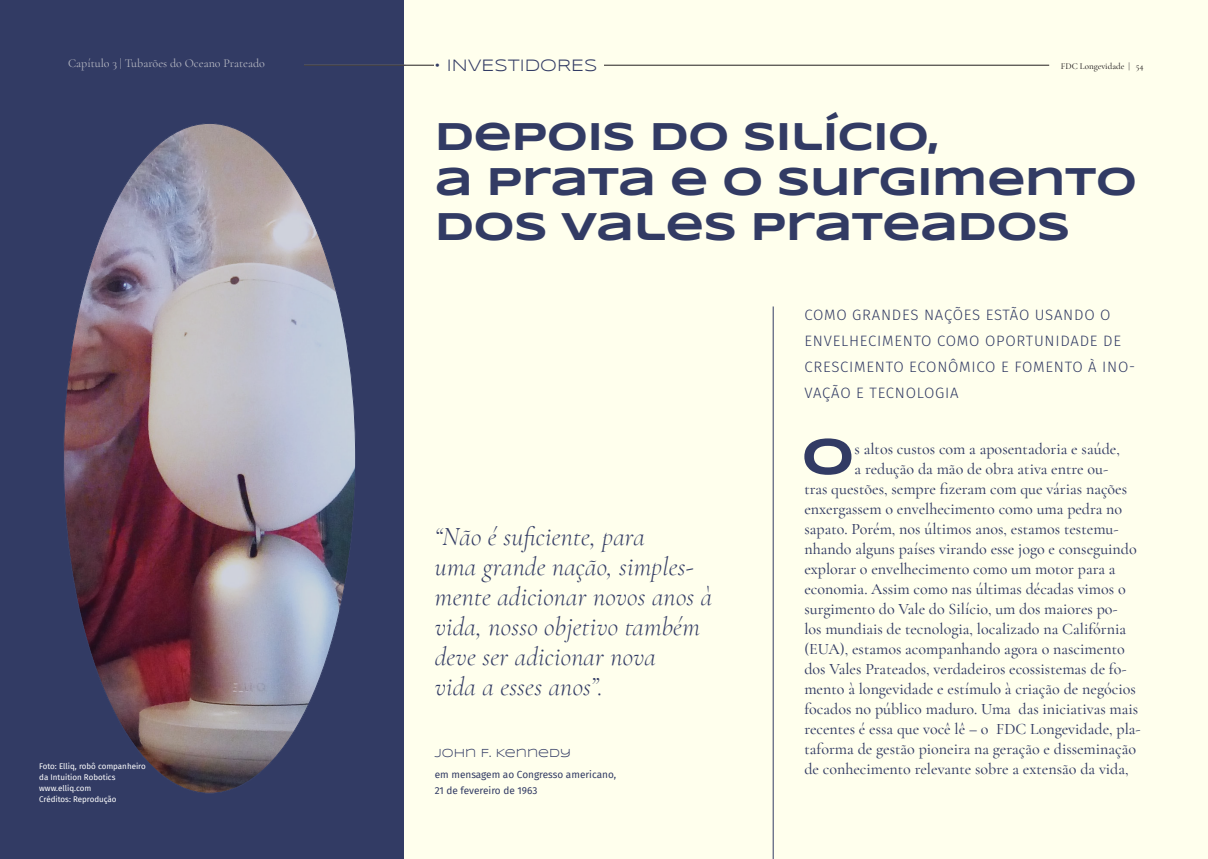
<style>
.page{position:relative;width:1208px;height:859px;background:#ffffed}
.page>*{position:absolute;margin:0;border:0;box-sizing:border-box;transform-origin:0 0}
.Paragrafo_inicial{font:700 51.5px "Syncopate";color:#323b64}
.t1{font:700 40px/45px "Syncopate";letter-spacing:-.02em;color:#323b64}
.t2{font:italic 300 26px/30px "Cormorant Garamond";letter-spacing:.01em;color:#323b64}
.t3{font:17px "Syncopate";color:#323b64}
.Paragrafo_inicial-2{font:500 16px "Cormorant Garamond";color:#323b64}
.t4{font:300 15px/26px "Fira Sans";letter-spacing:.05em;color:#323b64}
.t5{font:12px "Cormorant Garamond";color:#b8bac4}
.t6{font:12px "Syncopate";color:#323b64}
.t7{font:10px/16px "Fira Sans";color:#323b64}
.t8{font:500 9px "Cormorant Garamond";color:#231f20}
.t9{font:8px "Fira Sans";color:#fff}
</style>
<div class="page">
<div style="left:0;top:0;width:403px;height:859px;background:#323b64"></div>
<img style="left:65px;top:125px;width:290px;height:666px">
<hr style="left:773px;top:306px;width:1px;height:553px;background:#323b64">
<hr style="left:120px;top:65px;width:929px;height:1px;background:#231f20">
<div style="left:434px;top:58px;width:170px;height:16px;background:#ffffed"></div>
<div style="left:68px;top:56px;width:235px;height:22px;background:#323b64"></div>
<p class="t5" style="left:68px;top:56px;width:198px">Capítulo 3 | Tubarões do Oceano Prateado</p>
<p class="t3" style="left:434px;top:56px;width:164px">• INVESTIDORES</p>
<p class="t8" style="left:1060px;top:60px;width:84px">FDC Longevidade | 54</p>
<p class="t1" style="left:435px;top:113px;width:505px">DEPOIS DO SILÍCIO,</p>
<p class="t1" style="left:435px;top:158px;width:704px">A PRATA E O SURGIMENTO<br>DOS VALES PRATEADOS</p>
<p class="t9" style="left:39px;top:760px;width:108px">Foto: Elliq, robô companheiro</p>
<p class="t9" style="left:39px;top:771px;width:78px">da Intuition Robotics</p>
<p class="t9" style="left:39px;top:782px;width:54px">www.elliq.com</p>
<p class="t9" style="left:39px;top:793px;width:79px">Créditos: Reprodução</p>
<p class="t2" style="left:435px;top:522px;width:211px">“Não é suficiente, para</p>
<p class="t2" style="left:435px;top:552px;width:279px">uma grande nação, simples&shy;mente adicionar novos anos à vida, nosso objetivo também deve ser adicionar nova</p>
<p class="t2" style="left:435px;top:672px;width:170px">vida a esses anos”.</p>
<p class="t6" style="left:435px;top:746px;width:138px">JOHN F. KENNEDY</p>
<p class="t7" style="left:435px;top:766px;width:183px">em mensagem ao Congresso americano,<br>21 de fevereiro de 1963</p>
<p class="t4" style="left:804px;top:302px;width:332px">COMO GRANDES NAÇÕES ESTÃO USANDO O<br>ENVELHECIMENTO COMO OPORTUNIDADE DE<br>CRESCIMENTO ECONÔMICO E FOMENTO À INO-<br>VAÇÃO E TECNOLOGIA</p>
<p class="Paragrafo_inicial" style="left:801px;top:424px;width:55px">O</p>
<p class="Paragrafo_inicial-2" style="left:854px;top:439px;width:267px">s altos custos com a aposentadoria e saúde,</p>
<p class="Paragrafo_inicial-2" style="left:854px;top:459px;width:255px">a redução da mão de obra ativa entre ou-</p>
<p class="Paragrafo_inicial-2" style="left:804px;top:479px;width:324px">tras questões, sempre fizeram com que várias nações</p>
<p class="Paragrafo_inicial-2" style="left:804px;top:499px;width:319px">enxergassem o envelhecimento como uma pedra no</p>
<p class="Paragrafo_inicial-2" style="left:804px;top:519px;width:316px">sapato. Porém, nos últimos anos, estamos testemu-</p>
<p class="Paragrafo_inicial-2" style="left:804px;top:539px;width:334px">nhando alguns países virando esse jogo e conseguindo</p>
<p class="Paragrafo_inicial-2" style="left:804px;top:559px;width:313px">explorar o envelhecimento como um motor para a</p>
<p class="Paragrafo_inicial-2" style="left:804px;top:579px;width:323px">economia. Assim como nas últimas décadas vimos o</p>
<p class="Paragrafo_inicial-2" style="left:804px;top:599px;width:315px">surgimento do Vale do Silício, um dos maiores po-</p>
<p class="Paragrafo_inicial-2" style="left:804px;top:619px;width:323px">los mundiais de tecnologia, localizado na Califórnia</p>
<p class="Paragrafo_inicial-2" style="left:804px;top:639px;width:322px">(EUA), estamos acompanhando agora o nascimento</p>
<p class="Paragrafo_inicial-2" style="left:804px;top:659px;width:324px">dos Vales Prateados, verdadeiros ecossistemas de fo-</p>
<p class="Paragrafo_inicial-2" style="left:804px;top:679px;width:333px">mento à longevidade e estímulo à criação de negócios</p>
<p class="Paragrafo_inicial-2" style="left:804px;top:699px;width:335px">focados no público maduro. Uma das iniciativas mais</p>
<p class="Paragrafo_inicial-2" style="left:804px;top:719px;width:338px">recentes é essa que você lê – o FDC Longevidade, pla-</p>
<p class="Paragrafo_inicial-2" style="left:804px;top:739px;width:333px">taforma de gestão pioneira na geração e disseminação</p>
<p class="Paragrafo_inicial-2" style="left:804px;top:759px;width:326px">de conhecimento relevante sobre a extensão da vida,</p>
</div>
